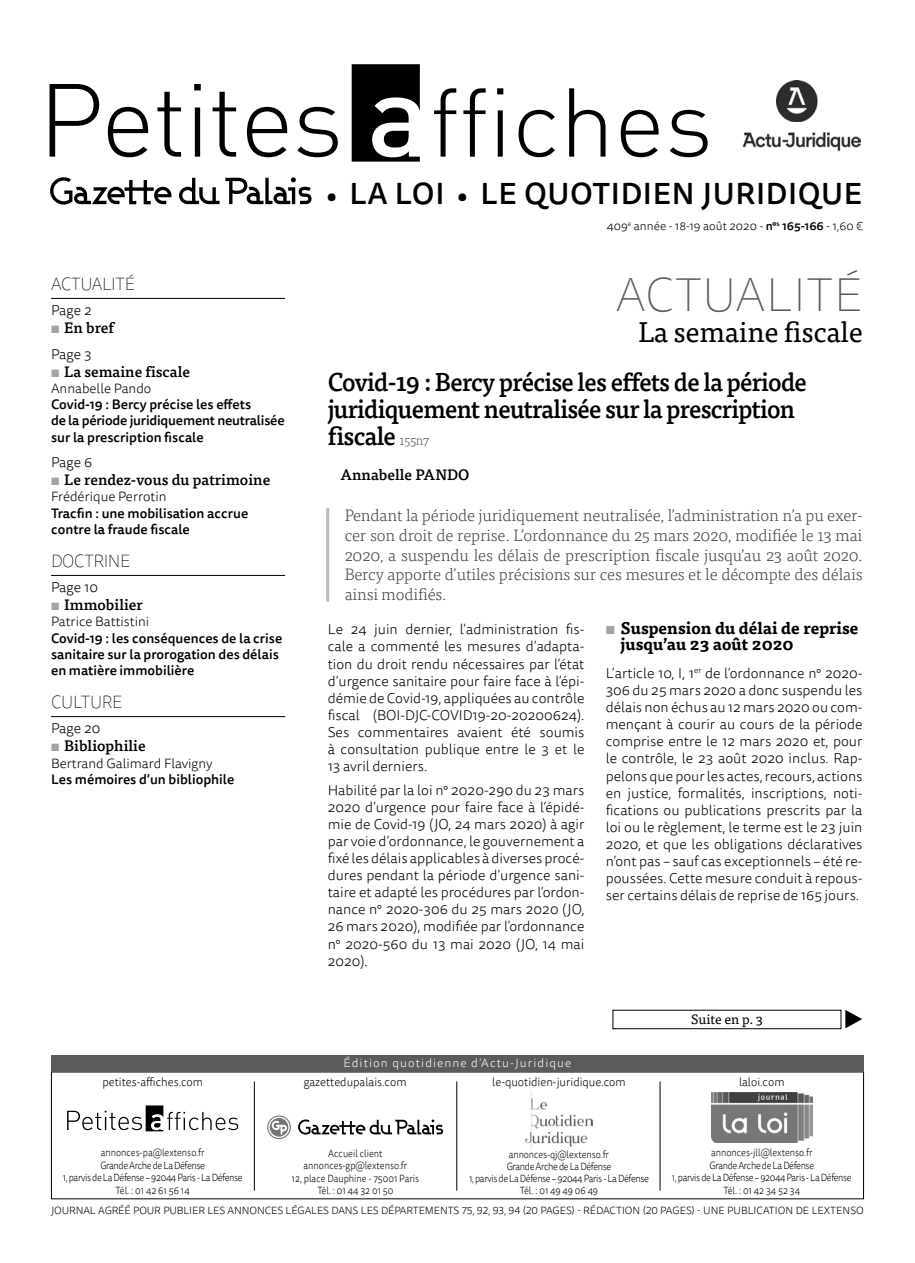
<style>
.page{position:relative;width:915px;height:1263px;background:#fff}
.page>*{position:absolute;margin:0;border:0;box-sizing:border-box;transform-origin:0 0}
.t1{font:100 48px "Tisa Sans OT";letter-spacing:.01em;color:#5b5b5b}
.t2{font:500 30px "Tisa Sans OT";letter-spacing:.02em;color:#000}
.t3{font:28.5px "Tisa OT";letter-spacing:-.01em;color:#000}
.t4{font:500 25.5px/27px "Tisa OT";letter-spacing:-.03em;color:#000;scale:.95 1}
.t5{font:100 18px "Tisa Sans OT";letter-spacing:-.02em;color:#000;scale:.95 1}
.t6{font:300 16.5px/19.8px "Tisa OT";letter-spacing:-.01em;color:#444443;text-align:justify}
.t7{font:700 16.5px/16.5px "Tisa OT";color:#000}
.t8{font:500 15px "Tisa OT";color:#000}
.t9{font:300 14.25px/17.1px "Tisa Sans OT";color:#000;text-align:justify}
.t10{font:500 13.5px/16.2px "Tisa Sans OT";color:#000}
.t11{font:300 13.5px "Tisa Sans OT";color:#000}
.t12{font:13.5px "Tisa OT";color:#000}
.t13{font:300 12px "Tisa Sans OT";color:#000;scale:.95 1}
.t14{font:300 12px "Tisa Sans OT";color:#000}
.t15{font:300 12px "Tisa Sans OT";letter-spacing:.09em;color:#fff}
.t16{font:300 10.5px/12.6px "Tisa Sans OT";letter-spacing:-.04em;color:#000;text-align:center;scale:.88 1}
.t17{font:300 10.5px "Tisa Sans OT";letter-spacing:-.01em;color:#000}
.t18{font:300 10.5px/12.6px "Tisa Sans OT";letter-spacing:-.01em;color:#000;text-align:center;scale:.88 1}
.s1{font-size:27px}
.s2{font-weight:700;color:#a2a3a3}
.s3{font-weight:500}
.s4{font-weight:300;font-size:13.5px;color:#5b5b5b}
.s5{color:#a2a3a3}
</style>
<div class="page">
<img style="left:525px;top:1090px;width:67px;height:60px">
<svg style="left:67px;top:1105px;width:171px;height:26px"></svg>
<img style="left:711px;top:1092px;width:101px;height:50px">
<hr style="left:659px;top:1081px;width:1px;height:110px;background:#000">
<hr style="left:456px;top:1081px;width:1px;height:110px;background:#000">
<hr style="left:254px;top:1081px;width:1px;height:110px;background:#000">
<svg style="left:269px;top:1118px;width:19px;height:18px"></svg>
<svg style="left:298px;top:1119px;width:145px;height:15px"></svg>
<svg style="left:271px;top:1121px;width:16px;height:13px"></svg>
<div style="left:267px;top:1115px;width:24px;height:24px;border:1px solid #747473;border-radius:50%"></div>
<div style="left:51px;top:1055px;width:812px;height:16px;background:#5b5b5b"></div>
<svg style="left:50px;top:84px;width:49px;height:73px"></svg>
<svg style="left:108px;top:107px;width:40px;height:50px"></svg>
<svg style="left:157px;top:92px;width:24px;height:65px"></svg>
<svg style="left:194px;top:84px;width:7px;height:73px"></svg>
<svg style="left:212px;top:92px;width:24px;height:65px"></svg>
<svg style="left:247px;top:107px;width:40px;height:50px"></svg>
<svg style="left:297px;top:107px;width:40px;height:50px"></svg>
<svg style="left:351px;top:64px;width:68px;height:98px"></svg>
<svg style="left:434px;top:88px;width:22px;height:69px"></svg>
<svg style="left:463px;top:88px;width:22px;height:69px"></svg>
<svg style="left:497px;top:88px;width:6px;height:69px"></svg>
<svg style="left:518px;top:110px;width:36px;height:47px"></svg>
<svg style="left:569px;top:88px;width:36px;height:69px"></svg>
<svg style="left:620px;top:110px;width:38px;height:47px"></svg>
<svg style="left:669px;top:110px;width:38px;height:47px"></svg>
<svg style="left:50px;top:177px;width:121px;height:28px"></svg>
<svg style="left:179px;top:178px;width:40px;height:26px"></svg>
<svg style="left:225px;top:177px;width:86px;height:27px"></svg>
<img style="left:776px;top:80px;width:42px;height:42px">
<img style="left:742px;top:132px;width:118px;height:19px">
<div style="left:612px;top:1010px;width:229px;height:19px;border:1px solid #000"></div>
<svg style="left:845px;top:1010px;width:16px;height:18px"></svg>
<hr style="left:51px;top:298px;width:234px;height:1px;background:#000">
<hr style="left:51px;top:575px;width:234px;height:1px;background:#000">
<hr style="left:51px;top:716px;width:234px;height:1px;background:#000">
<hr style="left:326px;top:508px;width:3px;height:94px;background:#b9baba">
<h2 class="t2" style="left:326px;top:175px;width:537px"><span class="s1">•</span> LA LOI <span class="s1">•</span> LE QUOTIDIEN JURIDIQUE</h2>
<p class="t5" style="left:51px;top:273px;width:63px">ACTUALITÉ</p>
<p class="t9" style="left:51px;top:303px;width:42px">Page 2</p>
<p class="t8" style="left:51px;top:319px;width:64px"><span class="s2">▪</span> En bref</p>
<p class="t9" style="left:51px;top:346px;width:42px">Page 3</p>
<p class="t8" style="left:51px;top:362px;width:140px"><span class="s2">▪</span> La semaine fiscale</p>
<p class="t11" style="left:51px;top:380px;width:102px">Annabelle Pando</p>
<p class="t10" style="left:51px;top:397px;width:235px">Covid-19 : Bercy précise les effets<br>de la période juridiquement neutralisée sur la prescription fiscale</p>
<p class="t9" style="left:51px;top:455px;width:43px">Page 6</p>
<p class="t8" style="left:51px;top:471px;width:221px"><span class="s2">▪</span> Le rendez-vous du patrimoine</p>
<p class="t11" style="left:51px;top:489px;width:117px">Frédérique Perrotin</p>
<p class="t10" style="left:51px;top:505px;width:199px">Tracfin : une mobilisation accrue contre la fraude fiscale</p>
<p class="t5" style="left:51px;top:550px;width:85px">DOCTRI NE</p>
<p class="t9" style="left:51px;top:579px;width:48px">Page 10</p>
<p class="t8" style="left:51px;top:596px;width:93px"><span class="s2">▪</span> Immobilier</p>
<p class="t11" style="left:51px;top:614px;width:100px">Patrice Battistini</p>
<p class="t10" style="left:51px;top:630px;width:233px">Covid-19 : les conséquences de la crise sanitaire sur la prorogation des délais en matière immobilière</p>
<p class="t5" style="left:51px;top:691px;width:12px">CULTU</p>
<p class="t5" style="left:102px;top:691px;width:23px">RE</p>
<p class="t9" style="left:51px;top:721px;width:51px">Page 20</p>
<p class="t8" style="left:51px;top:737px;width:96px"><span class="s2">▪</span> Bibliophilie</p>
<p class="t11" style="left:51px;top:755px;width:163px">Bertrand Galimard Flavigny</p>
<p class="t10" style="left:51px;top:772px;width:185px">Les mémoires d’un bibliophile</p>
<p class="t13" style="left:102px;top:1075px;width:107px">petites-affiches.com</p>
<p class="t14" style="left:606px;top:219px;width:257px">409<sup>e</sup> année - 18-19 août 2020 - <span class="s3">n°</span><sup>s</sup> <span class="s3">165-166</span> - 1,60 €</p>
<h1 class="t1" style="left:615px;top:267px;width:248px">ACTUALITÉ</h1>
<h3 class="t3" style="left:638px;top:315px;width:226px">La semaine fiscale</h3>
<h3 class="t4" style="left:327px;top:369px;width:506px">Covid-19 : Bercy précise les effets de la période juridiquement neutralisée sur la prescription fiscale <span class="s4">155n7</span></h3>
<p class="t8" style="left:340px;top:465px;width:130px">Annabelle PANDO</p>
<p class="t6" style="left:344px;top:506px;width:519px">Pendant la période juridiquement neutralisée, l’administration n’a pu exer&shy;cer son droit de reprise. L’ordonnance du 25 mars 2020, modifiée le 13 mai 2020, a suspendu les délais de prescription fiscale jusqu’au 23 août 2020.<br>Bercy apporte d’utiles précisions sur ces mesures et le décompte des délais ainsi modifiés.</p>
<p class="t9" style="left:327px;top:622px;width:258px">Le 24 juin dernier, l’administration fis&shy;cale a commenté les mesures d’adapta&shy;tion du droit rendu nécessaires par l’état d’urgence sanitaire pour faire face à l’épi&shy;démie de Covid-19, appliquées au contrôle fiscal (BOI-DJC-COVID19-20-20200624).<br>Ses commentaires avaient été soumis à consultation publique entre le 3 et le 13 avril derniers.</p>
<p class="t9" style="left:327px;top:782px;width:258px">Habilité par la loi n° 2020-290 du 23 mars 2020 d’urgence pour faire face à l’épidé&shy;mie de Covid-19 (JO, 24 mars 2020) à agir par voie d’ordonnance, le gouvernement a fixé les délais applicables à diverses procé&shy;dures pendant la période d’urgence sani&shy;taire et adapté les procédures par l’ordon&shy;nance n° 2020-306 du 25 mars 2020 (JO, 26 mars 2020), modifiée par l’ordonnance n° 2020-560 du 13 mai 2020 (JO, 14 mai 2020).</p>
<p class="t7" style="left:620px;top:620px;width:239px;text-indent:-15px"><span class="s5">▪</span> Suspension du délai de reprise jusqu’au 23 août 2020</p>
<p class="t9" style="left:605px;top:665px;width:258px">L’article 10, I, 1<sup>er</sup> de l’ordonnance n° 2020- 306 du 25 mars 2020 a donc suspendu les délais non échus au 12 mars 2020 ou com&shy;mençant à courir au cours de la période comprise entre le 12 mars 2020 et, pour le contrôle, le 23 août 2020 inclus. Rap&shy;pelons que pour les actes, recours, actions en justice, formalités, inscriptions, noti&shy;fications ou publications prescrits par la loi ou le règlement, le terme est le 23 juin 2020, et que les obligations déclaratives n’ont pas – sauf cas exceptionnels – été re&shy;poussées. Cette mesure conduit à repous&shy;ser certains délais de reprise de 165 jours.</p>
<p class="t15" style="left:343px;top:1055px;width:229px">Édition quotidienne d’Actu-Juridique</p>
<p class="t12" style="left:691px;top:1012px;width:73px">Suite en p. 3</p>
<p class="t13" style="left:303px;top:1075px;width:110px">gazettedupalais.com</p>
<p class="t13" style="left:492px;top:1075px;width:142px">le-quotidien-juridique.com</p>
<p class="t13" style="left:738px;top:1075px;width:49px">laloi.com</p>
<p class="t16" style="left:63px;top:1147px;width:206px">annonces-pa@lextenso.fr<br>Grande Arche de La Défense<br>1, parvis de La Défense – 92044 Paris - La Défense<br>Tél. : 01 42 61 56 14</p>
<p class="t18" style="left:291px;top:1147px;width:146px">Accueil client annonces-gp@lextenso.fr<br>12, place Dauphine - 75001 Paris<br>Tél. : 01 44 32 01 50</p>
<p class="t16" style="left:469px;top:1149px;width:206px;line-height:12px">annonces-qj@lextenso.fr<br>Grande Arche de La Défense<br>1, parvis de La Défense – 92044 Paris - La Défense<br>Tél. : 01 49 49 06 49</p>
<p class="t16" style="left:671px;top:1147px;width:206px">annonces-jll@lextenso.fr<br>Grande Arche de La Défense<br>1, parvis de La Défense – 92044 Paris - La Défense<br>Tél. : 01 42 34 52 34</p>
<p class="t17" style="left:51px;top:1204px;width:814px">JOURNAL AGRÉÉ POUR PUBLIER LES ANNONCES LÉGALES DANS LES DÉPARTEMENTS 75, 92, 93, 94 (20 PAGES) - RÉDACTION (20 PAGES) - UNE PUBLICATION DE LEXTENSO</p>
</div>
